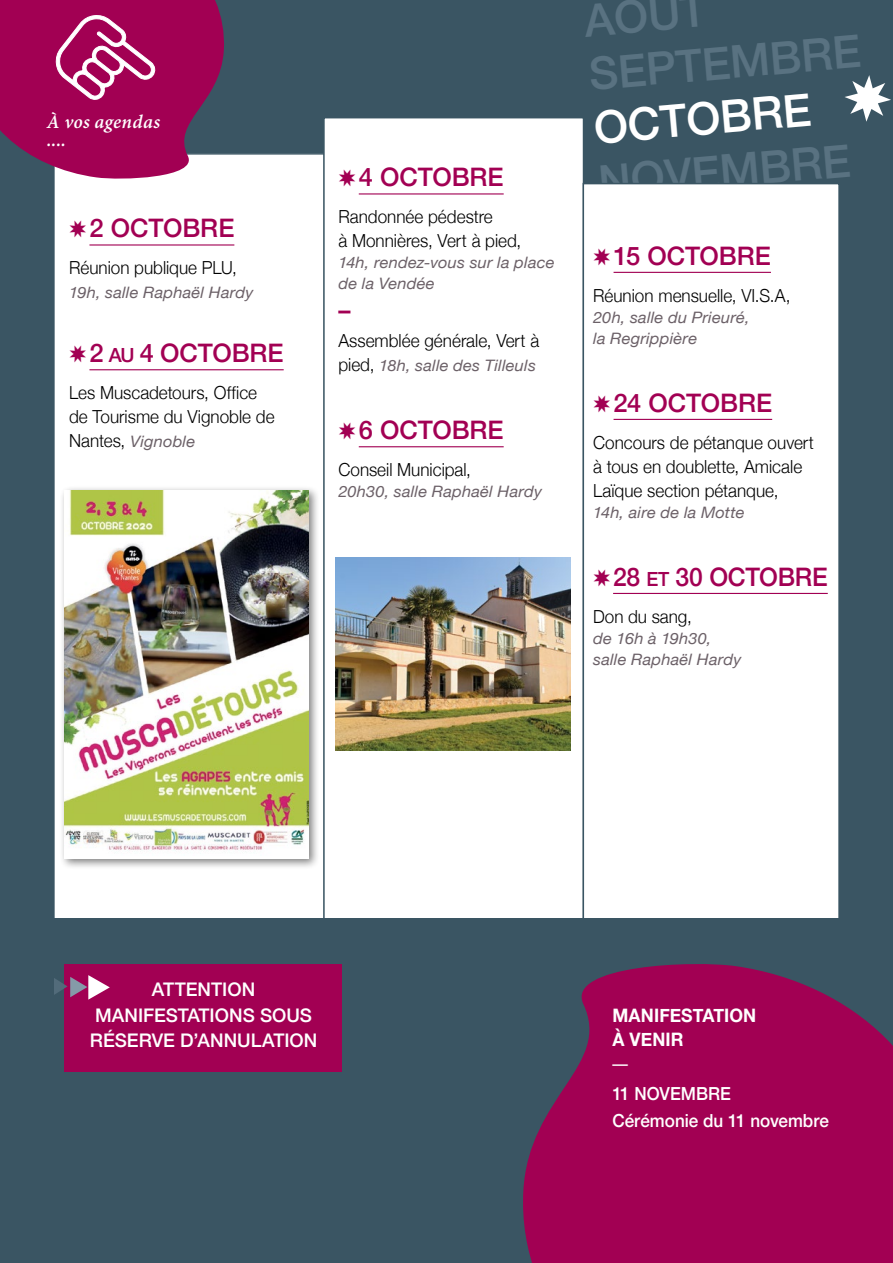
<style>
.page{position:relative;width:893px;height:1263px;background:#3a5563}
.page>*{position:absolute;margin:0;border:0;box-sizing:border-box;transform-origin:0 0}
.t1{font:500 45px/54px "Helvetica Neue";color:#597281}
.t2{font:500 45px "Helvetica Neue";color:#fff}
.t3{font:italic 700 30.9px "Helvetica Neue";color:#fff}
.t4{font:500 25.5px "Helvetica Neue";color:#a20053}
.t5{font:500 25.5px "Helvetica Neue";color:#a20053;scale:.95 1}
.t6{font:italic 700 21px/18px "Adobe Devanagari";letter-spacing:.01em;color:#fff}
.t7{font:500 18.75px "Helvetica Neue";color:#fff}
.t8{font:700 18.6px/24px "Helvetica Neue";letter-spacing:.01em;color:#fff;scale:.95 1}
.t9{font:300 18px/24px "Helvetica Neue";color:#000;scale:.95 1}
.t10{font:500 18px/27px "Helvetica Neue";color:#fff;scale:.95 1}
.t11{font:italic 15.75px/21px "Helvetica Neue";letter-spacing:.01em;color:#6c6168;scale:1.05 1}
.s1{font-size:19.5px}
.s2{font-weight:300;font-style:normal;font-size:18px;color:#000}
</style>
<div class="page">
<svg style="left:845px;top:75px;width:46px;height:47px"></svg>
<div style="left:54px;top:154px;width:271px;height:1053px;background:#fff"></div>
<div style="left:323px;top:117px;width:261px;height:1090px;background:#fff;border:2px solid #3a5563"></div>
<div style="left:583px;top:184px;width:256px;height:1022px;background:#fff"></div>
<svg style="left:0;top:0;width:228px;height:181px;background:#9e2064"></svg>
<hr style="left:89px;top:244px;width:145px;height:2px;background:#a20053">
<hr style="left:89px;top:369px;width:195px;height:1px;background:#a20053">
<hr style="left:614px;top:272px;width:157px;height:1px;background:#a20053">
<hr style="left:614px;top:419px;width:158px;height:1px;background:#a20053">
<hr style="left:613px;top:593px;width:215px;height:1px;background:#a20053">
<hr style="left:359px;top:193px;width:145px;height:1px;background:#a20053">
<hr style="left:359px;top:446px;width:145px;height:1px;background:#a20053">
<img style="left:336px;top:557px;width:234px;height:193px">
<div style="left:0;top:918px;width:319px;height:345px;background:#3a5563"></div>
<div style="left:315px;top:918px;width:578px;height:345px;background:#3a5563"></div>
<div style="left:64px;top:964px;width:278px;height:108px;background:#a20053"></div>
<svg style="left:54px;top:975px;width:56px;height:25px"></svg>
<svg style="left:523px;top:964px;width:370px;height:299px;background:#940b55"></svg>
<div style="left:60px;top:485px;width:260px;height:385px;background:#000;opacity:.5"></div>
<img style="left:64px;top:490px;width:244px;height:365px">
<p class="t6" style="left:47px;top:115px;width:115px">À vos agendas ....</p>
<h3 class="t4" style="left:89px;top:208px;width:146px">2 OCTOBRE</h3>
<p class="t9" style="left:69px;top:254px;width:178px">Réunion publique PLU,</p>
<p class="t11" style="left:69px;top:283px;width:177px">19h, salle Raphaël Hardy</p>
<h3 class="t4" style="left:89px;top:333px;width:196px">2 <span class="s1">AU</span> 4 OCTOBRE</h3>
<p class="t9" style="left:69px;top:379px;width:218px">Les Muscadetours, Office de Tourisme du Vignoble de</p>
<p class="t11" style="left:69px;top:432px;width:122px"><span class="s2">Nantes,</span> Vignoble</p>
<h3 class="t4" style="left:359px;top:157px;width:146px">4 OCTOBRE</h3>
<p class="t9" style="left:338px;top:203px;width:194px">Randonnée pédestre<br>à Monnières, Vert à pied,</p>
<p class="t11" style="left:338px;top:253px;width:207px">14h, rendez-vous sur la place de la Vendée</p>
<h3 class="t5" style="left:338px;top:289px;width:14px">–</h3>
<p class="t9" style="left:338px;top:327px;width:213px">Assemblée générale, Vert à</p>
<p class="t11" style="left:338px;top:356px;width:190px"><span class="s2">pied,</span> 18h, salle des Tilleuls</p>
<h3 class="t4" style="left:359px;top:410px;width:146px">6 OCTOBRE</h3>
<p class="t9" style="left:338px;top:456px;width:141px">Conseil Municipal,</p>
<p class="t11" style="left:338px;top:482px;width:195px">20h30, salle Raphaël Hardy</p>
<h1 class="t1" style="left:582px;top:-10px;width:274px;rotate:-5deg">AOÛT<br>SEPTEMBRE</h1>
<h1 class="t2" style="left:591px;top:92px;width:219px;rotate:-5deg">OC TOBRE</h1>
<h1 class="t1" style="left:596px;top:152px;width:254px;rotate:-5deg">NOVEMBRE</h1>
<h3 class="t4" style="left:614px;top:235px;width:159px">15 OCTOBRE</h3>
<p class="t9" style="left:593px;top:282px;width:209px">Réunion mensuelle, VI.S.A,</p>
<p class="t11" style="left:593px;top:307px;width:151px">20h, salle du Prieuré, la Regrippière</p>
<h3 class="t4" style="left:614px;top:382px;width:160px">24 OCTOBRE</h3>
<p class="t9" style="left:593px;top:429px;width:234px">Concours de pétanque ouvert à tous en doublette, Amicale<br>Laïque section pétanque,</p>
<p class="t11" style="left:593px;top:502px;width:146px">14h, aire de la Motte</p>
<h3 class="t4" style="left:613px;top:556px;width:216px">28 <span class="s1">ET</span> 30 OCTOBRE</h3>
<p class="t9" style="left:593px;top:603px;width:105px">Don du sang,</p>
<p class="t11" style="left:593px;top:628px;width:143px">de 16h à 19h30, salle Raphaël Hardy</p>
<p class="t7" style="left:152px;top:974px;width:13px">ATTENTION</p>
<p class="t7" style="left:95px;top:1000px;width:13px">MANI</p>
<p class="t7" style="left:143px;top:1000px;width:23px">FESTATIONS</p>
<p class="t7" style="left:260px;top:1000px;width:14px">SOUS</p>
<p class="t7" style="left:90px;top:1025px;width:38px">RÉSERVE</p>
<p class="t7" style="left:180px;top:1025px;width:31px">D’ANNULATION</p>
<p class="t8" style="left:612px;top:1003px;width:153px">MANIFESTATION<br>À VENIR</p>
<h2 class="t3" style="left:612px;top:1027px;width:17px">_</h2>
<p class="t10" style="left:612px;top:1078px;width:230px">11 NOVEMBRE<br>CÉRÉMONIE DU 11 NOVEMBRE</p>
</div>
